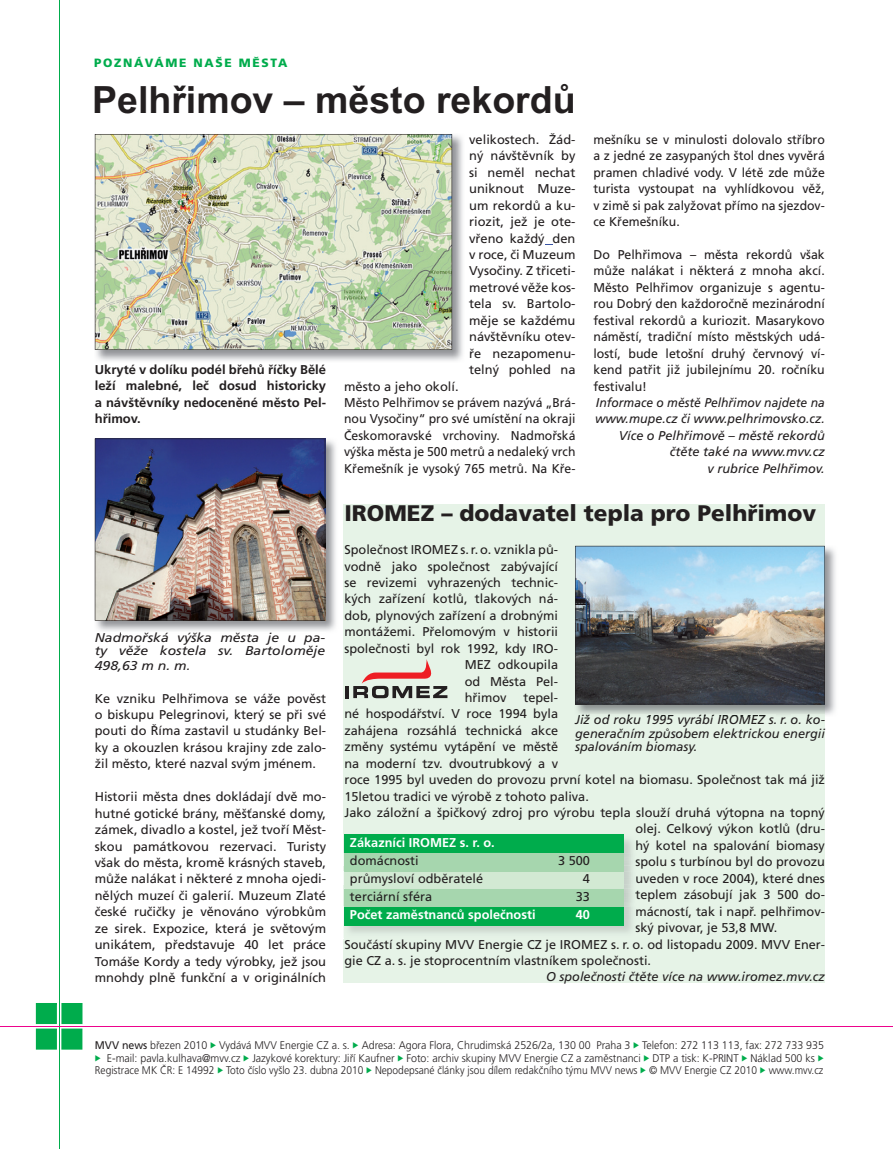
<style>
.page{position:relative;width:893px;height:1149px;background:#fff}
.page>*{position:absolute;margin:0;border:0;box-sizing:border-box;transform-origin:0 0}
.t1{font:700 37.5px "Arial";color:#231f20}
.t2{font:900 22.5px "Frutiger CE";color:#231f20}
.t3{font:12.75px/16.4px "Frutiger CE";color:#231f20;text-align:justify}
.t4{font:italic 12.75px/16.4px "Frutiger CE";color:#231f20;text-align:right}
.t5{font:12.75px/16.4px "Frutiger CE";color:#231f20;text-align:justify;scale:.96 1}
.t6{font:700 12.75px/16.4px "Frutiger CE";color:#231f20;text-align:justify}
.t7{font:italic 12.75px/13.5px "Frutiger CE";color:#231f20;text-align:right;scale:1.1 1}
.t8{font:700 12.75px "Frutiger CE";color:#fff}
.t9{font:italic 12.75px "Frutiger CE";color:#1a1c1a}
.t10{font:900 12px "Frutiger CE";letter-spacing:.14em;color:#00ac4c}
.t11{font:300 11.1px/12.8px "Frutiger CE";color:#231f20;text-align:center;scale:.96 1}
.s1{color:#1a1c1a}
.s2{font-weight:400}
</style>
<div class="page">
<div style="left:344px;top:504px;width:481px;height:478px;background:#e6f3e7"></div>
<hr style="left:59px;top:0;width:1px;height:1148px;background:#00ac4c">
<svg style="left:36px;top:1003px;width:46px;height:46px;background:#24b263"></svg>
<hr style="left:0;top:1025px;width:893px;height:1px;background:#ed028c">
<hr style="left:345px;top:685px;width:4px;height:13px;background:#231f20">
<svg style="left:353px;top:659px;width:94px;height:39px"></svg>
<img style="left:94px;top:134px;width:369px;height:227px">
<img style="left:95px;top:134px;width:357px;height:216px">
<img style="left:345px;top:852px;width:279px;height:1px">
<div style="left:344px;top:834px;width:280px;height:18px;background:#00ac4c"></div>
<div style="left:344px;top:853px;width:280px;height:18px;background:#a6d6ae"></div>
<div style="left:344px;top:871px;width:280px;height:18px;background:#d2e9d3"></div>
<div style="left:344px;top:888px;width:280px;height:18px;background:#a6d6ae"></div>
<img style="left:345px;top:924px;width:279px;height:9px">
<svg style="left:624px;top:839px;width:9px;height:94px"></svg>
<div style="left:344px;top:906px;width:280px;height:18px;background:#00ac4c"></div>
<img style="left:575px;top:547px;width:261px;height:168px">
<img style="left:581px;top:714px;width:195px;height:1px">
<img style="left:791px;top:714px;width:34px;height:1px">
<img style="left:575px;top:545px;width:250px;height:159px">
<img style="left:94px;top:438px;width:242px;height:193px">
<img style="left:95px;top:438px;width:230px;height:182px">
<p class="t10" style="left:94px;top:58px;width:195px">POZNÁVÁME NAŠE MĚSTA</p>
<h1 class="t1" style="left:92px;top:78px;width:485px">Pelhřimov – město rekordů</h1>
<p class="t6" style="left:95px;top:362px;width:233px">Ukryté v dolíku podél břehů říčky Bělé leží malebné, leč dosud historicky a návštěvníky nedoceněné město Pel&shy;hřimov.</p>
<p class="t3" style="left:469px;top:132px;width:108px">velikostech. Žád&shy;ný návštěvník by si neměl nechat uniknout Muze&shy;um rekordů a ku&shy;riozit, jež je ote&shy;vřeno každý den v roce, či Muzeum Vysočiny. Z třiceti&shy;metrové věže kos&shy;tela sv. Bartolo&shy;měje se každému návštěvníku otev&shy;ře nezapomenu&shy;telný pohled na</p>
<p class="t3" style="left:344px;top:379px;width:233px;text-align:left">město a jeho okolí.<br>Město Pelhřimov se právem nazývá „Brá&shy;nou Vysočiny“ pro své umístění na okraji Českomoravské vrchoviny. Nadmořská výška města je 500 metrů a nedaleký vrch Křemešník je vysoký 765 metrů. Na Kře-</p>
<p class="t5" style="left:593px;top:132px;width:242px">mešníku se v minulosti dolovalo stříbro a z jedné ze zasypaných štol dnes vyvěrá pramen chladivé vody. V létě zde může turista vystoupat na vyhlídkovou věž, v zimě si pak zalyžovat přímo na sjezdov&shy;ce Křemešníku.</p>
<p class="t3" style="left:593px;top:247px;width:233px">Do Pelhřimova – města rekordů však může nalákat i některá z mnoha akcí.<br>Město Pelhřimov organizuje s agentu&shy;rou Dobrý den každoročně mezinárodní festival rekordů a kuriozit. Masarykovo náměstí, tradiční místo městských udá&shy;lostí, bude letošní druhý červnový ví&shy;kend patřit již jubilejnímu 20. ročníku festivalu!</p>
<p class="t4" style="left:595px;top:395px;width:231px">Informace o městě Pelhřimov najdete na www.mupe.cz či www.pelhrimovsko.cz.<br>Více o Pelhřimově – městě rekordů čtěte také na www.mvv.cz<br>v rubrice Pelhřimov.</p>
<p class="t7" style="left:95px;top:631px;width:211px">ř ká ýška m sta e u pa-<br>ty věže kostela sv. Bartoloměje</p>
<p class="t7" style="left:95px;top:660px;width:88px">498,63 m n. m.</p>
<p class="t7" style="left:95px;top:631px;width:26px">N d</p>
<p class="t7" style="left:233px;top:631px;width:9px">ě</p>
<p class="t7" style="left:268px;top:631px;width:5px">j</p>
<p class="t7" style="left:105px;top:631px;width:45px">a mos</p>
<p class="t7" style="left:177px;top:631px;width:8px">v</p>
<p class="t3" style="left:95px;top:690px;width:233px">Ke vzniku Pelhřimova se váže pověst o biskupu Pelegrinovi, který se při své pouti do Říma zastavil u studánky Bel&shy;ky a okouzlen krásou krajiny zde zalo&shy;žil město, které nazval svým jménem.</p>
<p class="t3" style="left:95px;top:789px;width:233px">Historii města dnes dokládají dvě mo&shy;hutné gotické brány, měšťanské domy, zámek, divadlo a kostel, jež tvoří Měst&shy;skou památkovou rezervaci. Turisty však do města, kromě krásných staveb, může nalákat i některé z mnoha ojedi&shy;nělých muzeí či galerií. Muzeum Zlaté české ručičky je věnováno výrobkům ze sirek. Expozice, která je světovým unikátem, představuje 40 let práce Tomáše Kordy a tedy výrobky, jež jsou mnohdy plně funkční a v originálních</p>
<h2 class="t2" style="left:344px;top:503px;width:473px">IROMEZ – dodavatel tepla pro Pelhřimov</h2>
<p class="t3" style="left:344px;top:542px;width:215px">Společnost IROMEZ s.r.o. vznikla pů-</p>
<p class="t3" style="left:344px;top:558px;width:215px">vodně jako společnost zabývající</p>
<p class="t3" style="left:344px;top:575px;width:215px">se revizemi vyhrazených technic-</p>
<p class="t3" style="left:344px;top:591px;width:215px">kých zařízení kotlů, tlakových ná-</p>
<p class="t3" style="left:344px;top:608px;width:215px">dob, plynových zařízení a drobnými</p>
<p class="t3" style="left:344px;top:624px;width:215px">montážemi. Přelomovým v historii</p>
<p class="t3" style="left:344px;top:641px;width:215px">společnosti byl rok 1992, kdy IRO-</p>
<p class="t3" style="left:465px;top:657px;width:95px">MEZ odkoupila</p>
<p class="t3" style="left:465px;top:673px;width:95px">od Města Pel-</p>
<p class="t3" style="left:465px;top:690px;width:43px">hřimov</p>
<p class="t3" style="left:523px;top:690px;width:36px">tepel-</p>
<p class="t3" style="left:344px;top:706px;width:215px">né hospodářství. V roce 1994 byla</p>
<p class="t3" style="left:344px;top:723px;width:215px">zahájena rozsáhlá technická akce</p>
<p class="t3" style="left:344px;top:739px;width:215px">změny systému vytápění ve městě</p>
<p class="t3" style="left:344px;top:756px;width:215px">na moderní tzv. dvoutrubkový a v</p>
<p class="t3" style="left:344px;top:772px;width:482px">roce 1995 byl uveden do provozu první kotel na biomasu. Společnost tak má již</p>
<p class="t3" style="left:344px;top:788px;width:246px">15letou tradici ve výrobě z tohoto paliva.</p>
<p class="t3" style="left:344px;top:805px;width:482px">Jako záložní a špičkový zdroj pro výrobu tepla slouží druhá výtopna na topný</p>
<p class="t3" style="left:635px;top:821px;width:191px">olej. Celkový výkon kotlů (dru-</p>
<p class="t3" style="left:635px;top:838px;width:191px"><span class="s1">h</span>ý kotel na spalování biomasy</p>
<p class="t3" style="left:635px;top:854px;width:191px"><span class="s1">s</span>polu s turbínou byl do provozu</p>
<p class="t3" style="left:635px;top:870px;width:191px"><span class="s1">u</span>veden v roce 2004), které dnes</p>
<p class="t3" style="left:635px;top:887px;width:191px"><span class="s1">t</span>eplem zásobují jak 3 500 do-</p>
<p class="t3" style="left:635px;top:903px;width:191px"><span class="s1">m</span>ácností, tak i např. pelhřimov-</p>
<p class="t3" style="left:635px;top:920px;width:143px"><span class="s1">s</span>ký pivovar, je 53,8 MW.</p>
<p class="t3" style="left:344px;top:936px;width:482px">Součástí skupiny MVV Energie CZ je IROMEZ s. r. o. od listopadu 2009. MVV Ener-</p>
<p class="t3" style="left:344px;top:953px;width:308px">gie CZ a. s. je stoprocentním vlastníkem společnosti.</p>
<p class="t4" style="left:546px;top:969px;width:280px">O společnosti čtěte více na www.iromez.mvv.cz</p>
<p class="t9" style="left:575px;top:714px;width:36px">Již d</p>
<p class="t9" style="left:806px;top:714px;width:9px">k</p>
<p class="t4" style="left:575px;top:713px;width:251px;line-height:13.5px;text-align:justify;text-indent:51px"><span class="s1">k 1995</span> vyr<span class="s1">ábí IROMEZ</span> s. r. o. o&shy;generačním způsobem elektrickou energii spalováním biomasy.</p>
<p class="t4" style="left:594px;top:712px;width:49px">o ro u</p>
<p class="t8" style="left:350px;top:837px;width:146px">Zákazníci IROMEZ s. r. o.</p>
<p class="t3" style="left:350px;top:853px;width:70px">domácnosti</p>
<p class="t3" style="left:558px;top:853px;width:33px">3 500</p>
<p class="t3" style="left:350px;top:871px;width:135px">průmysloví odběratelé</p>
<p class="t3" style="left:583px;top:871px;width:9px">4</p>
<p class="t3" style="left:350px;top:889px;width:84px">terciární sféra</p>
<p class="t3" style="left:576px;top:889px;width:16px">33</p>
<p class="t8" style="left:350px;top:909px;width:187px">Počet zaměstnanců společnosti</p>
<p class="t8" style="left:576px;top:909px;width:16px">40</p>
<p class="t11" style="left:95px;top:1039px;width:761px"><span class="s2">MVV news</span> březen 2010 Vydává MVV Energie CZ a. s. Adresa: Agora Flora, Chrudimská 2526/2a, 130 00 Praha 3 Telefon: 272 113 113, fax: 272 733 935<br>E-mail: pavla.kulhava@mvv.cz Jazykové korektury: Jiří Kaufner Foto: archiv skupiny MVV Energie CZ a zaměstnanci DTP a tisk: K-PRINT Náklad 500 ks<br>Registrace MK ČR: E 14992 Toto číslo vyšlo 23. dubna 2010 Nepodepsané články jsou dílem redakčního týmu MVV news © MVV Energie CZ 2010 www.mvv.cz</p>
</div>
